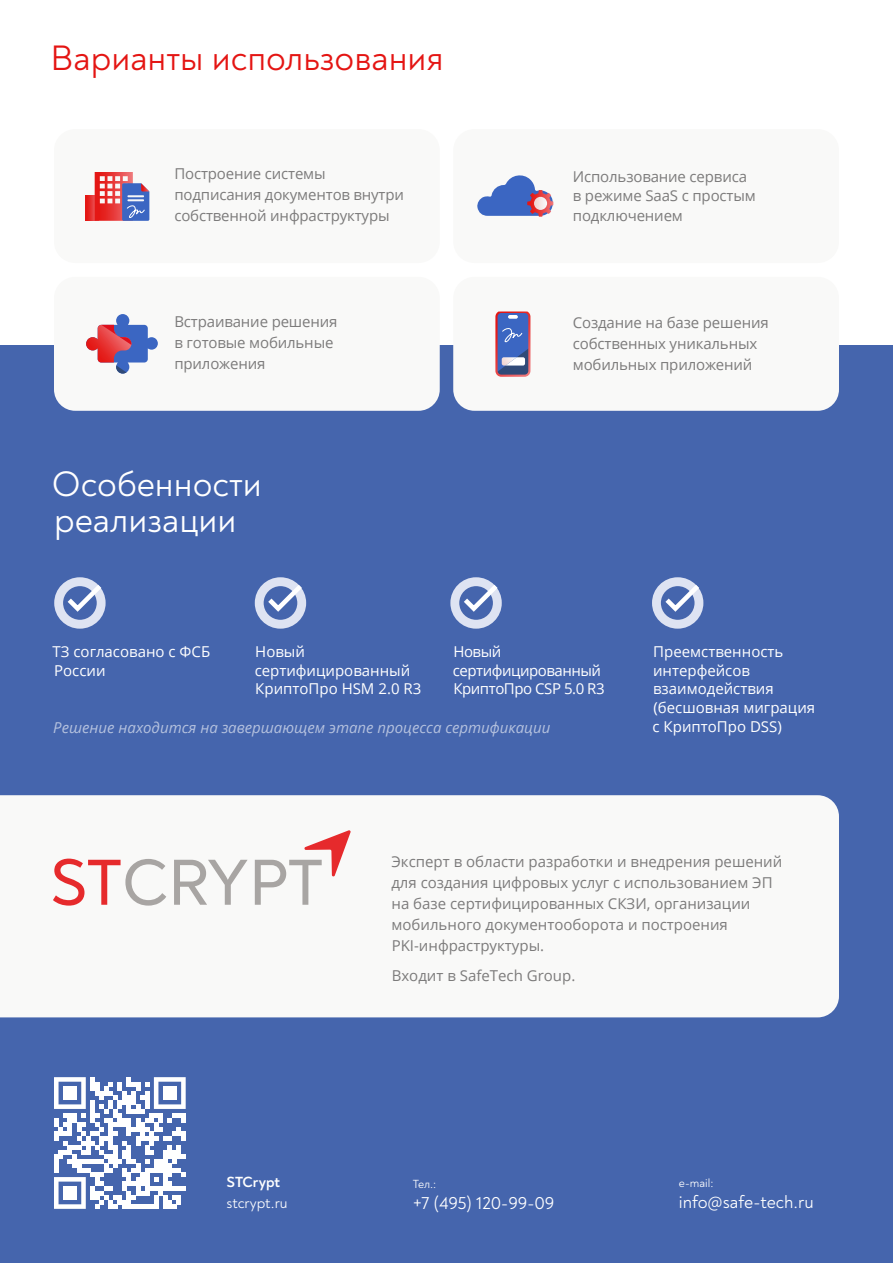
<style>
.page{position:relative;width:893px;height:1263px;background:#fff}
.page>*{position:absolute;margin:0;border:0;box-sizing:border-box;transform-origin:0 0}
.t1{font:36px "Noah";color:#e41513}
.t2{font:36px/36px "Noah";color:#fff}
.t3{font:18px "Noah";color:#fff}
.t4{font:15px/21px "Open Sans";letter-spacing:-.01em;color:#7c7b7b}
.t5{font:15px/18.8px "Open Sans";color:#fff}
.t6{font:italic 15px "Open Sans";color:#fff}
.t7{font:15px/18.8px "Open Sans";letter-spacing:-.03em;color:#fff}
.t8{font:15px "Noah";color:#fff}
.t9{font:700 15px "Noah";letter-spacing:-.005em;color:#fff}
.t10{font:12px "Noah";color:#fff}
</style>
<div class="page">
<div style="left:0;top:345px;width:893px;height:918px;background:#4565ad"></div>
<div style="left:54px;top:129px;width:386px;height:134px;background:#f9f9f8;border-radius:21px"></div>
<div style="left:54px;top:277px;width:386px;height:134px;background:#f9f9f8;border-radius:21px"></div>
<div style="left:453px;top:129px;width:386px;height:134px;background:#f9f9f8;border-radius:21px"></div>
<div style="left:453px;top:277px;width:386px;height:134px;background:#f9f9f8;border-radius:21px"></div>
<div style="left:0;top:795px;width:839px;height:222px;background:#f9f9f8"></div>
<div style="left:54px;top:577px;width:52px;height:52px;border:9px solid #dee3f2;border-radius:50%"></div>
<svg style="left:63px;top:580px;width:43px;height:35px"></svg>
<div style="left:255px;top:577px;width:51px;height:52px;border:9px solid #dee3f2;border-radius:50%"></div>
<svg style="left:263px;top:580px;width:44px;height:35px"></svg>
<div style="left:450px;top:577px;width:52px;height:52px;border:9px solid #dee3f2;border-radius:50%"></div>
<svg style="left:459px;top:580px;width:43px;height:35px"></svg>
<div style="left:652px;top:577px;width:51px;height:52px;border:9px solid #dee3f2;border-radius:50%"></div>
<svg style="left:660px;top:580px;width:44px;height:35px"></svg>
<svg style="left:86px;top:314px;width:72px;height:60px"></svg>
<svg style="left:495px;top:311px;width:35px;height:66px;background:#7071ab"></svg>
<svg style="left:477px;top:175px;width:76px;height:42px"></svg>
<svg style="left:85px;top:195px;width:10px;height:26px"></svg>
<svg style="left:95px;top:172px;width:54px;height:49px"></svg>
<svg style="left:174px;top:860px;width:73px;height:45px;background:#dcdbda"></svg>
<svg style="left:53px;top:858px;width:113px;height:48px;background:#edcaca"></svg>
<svg style="left:255px;top:830px;width:96px;height:75px;background:#ecdad9"></svg>
<svg style="left:54px;top:1077px;width:132px;height:132px"></svg>
<div style="left:63px;top:1086px;width:14px;height:14px;background:#fff"></div>
<div style="left:163px;top:1086px;width:14px;height:14px;background:#fff"></div>
<div style="left:63px;top:1186px;width:14px;height:14px;background:#fff"></div>
<h1 class="t1" style="left:50px;top:36px;width:395px">Варианты использования</h1>
<p class="t4" style="left:174px;top:163px;width:231px">Построение системы подписания документов внутри собственной инфраструктуры</p>
<p class="t4" style="left:573px;top:166px;width:185px;line-height:19.5px">Использование сервиса в режиме SaaS с простым подключением</p>
<p class="t4" style="left:174px;top:311px;width:165px">Встраивание решения в готовые мобильные приложения</p>
<h1 class="t2" style="left:52px;top:466px;width:211px">Особенности реализации</h1>
<p class="t4" style="left:573px;top:312px;width:197px">Создание на базе решения собственных уникальных мобильных приложений</p>
<p class="t5" style="left:53px;top:642px;width:159px">ТЗ согласовано с ФСБ<br>России</p>
<p class="t5" style="left:255px;top:642px;width:168px">Новый сертифицированный<br>КриптоПро HSM 2.0 R3</p>
<p class="t7" style="left:453px;top:642px;width:153px">Новый сертифицированный<br>КриптоПро CSP 5.0 R3</p>
<p class="t5" style="left:653px;top:642px;width:164px">Преемственность интерфейсов взаимодействия (бесшовная миграция</p>
<p class="t6" style="left:53px;top:718px;width:499px">Решение находится на завершающем этапе процесса сертификации</p>
<p class="t5" style="left:653px;top:717px;width:131px">с КриптоПро DSS)</p>
<p class="t9" style="left:227px;top:1172px;width:55px">STCrypt</p>
<p class="t8" style="left:227px;top:1194px;width:63px">stcrypt.ru</p>
<p class="t4" style="left:391px;top:851px;width:392px">Эксперт в области разработки и внедрения решений для создания цифровых услуг с использованием ЭП на базе сертифицированных СКЗИ, организации мобильного документооборота и построения РKI-инфраструктуры.</p>
<p class="t4" style="left:392px;top:964px;width:185px">Входит в SafeTech Group.</p>
<p class="t10" style="left:413px;top:1176px;width:25px">Тел.:</p>
<p class="t3" style="left:413px;top:1192px;width:143px">+7 (495) 120-99-09</p>
<p class="t10" style="left:679px;top:1175px;width:36px">e-mail:</p>
<p class="t3" style="left:679px;top:1191px;width:136px">info@safe-tech.ru</p>
</div>
